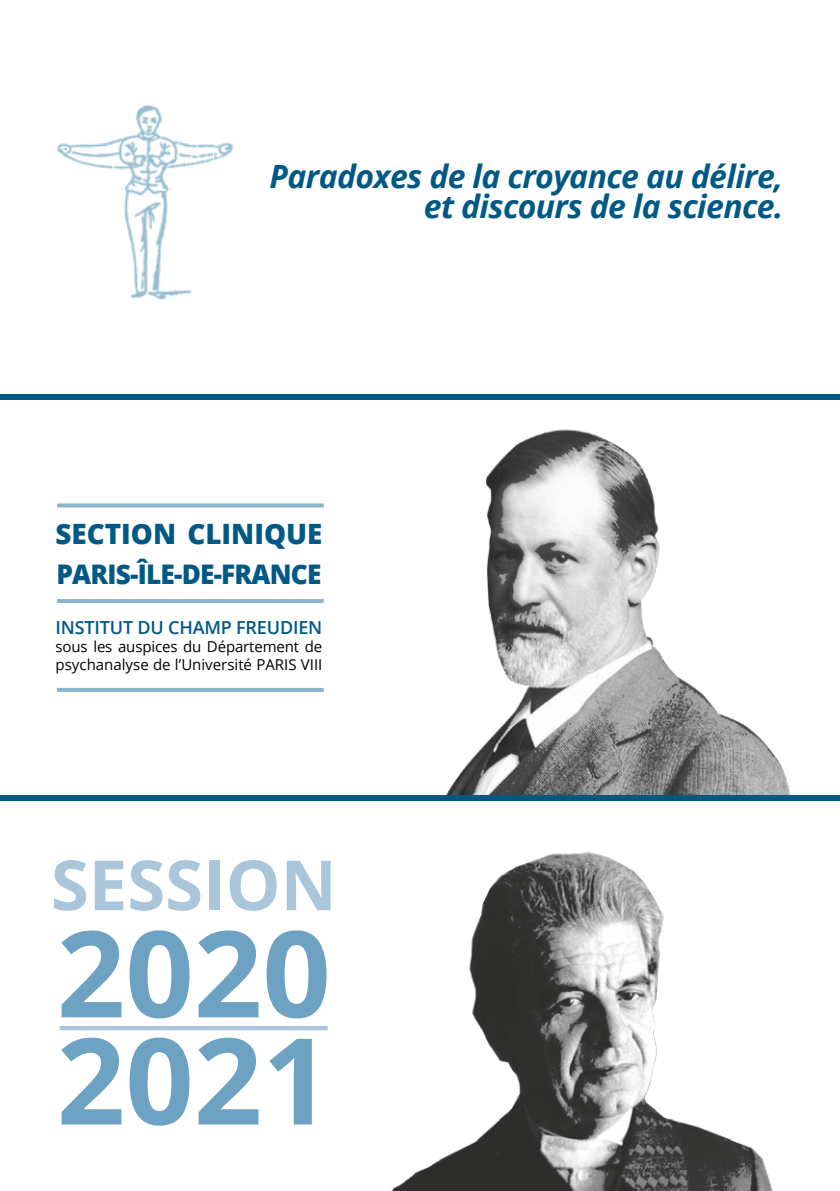
<style>
.page{position:relative;width:840px;height:1191px;background:#fff}
.page>*{position:absolute;margin:0;border:0;box-sizing:border-box;transform-origin:0 0}
.t1{font:700 119.8px/107.2px "Open Sans";color:#6ea2c2}
.t2{font:700 69.2px "Open Sans";letter-spacing:-.005em;color:#a9c6db}
.t3{font:italic 700 32px/30px "Open Sans";letter-spacing:-.02em;color:#005984;text-align:right}
.t4{font:800 28px "Open Sans";color:#005984}
.t5{font:800 27px "Open Sans";letter-spacing:-.03em;color:#005984}
.t6{font:600 18px "Open Sans";letter-spacing:-.01em;color:#005984}
.t7{font:15px/18px "Open Sans";color:#000}
</style>
<div class="page">
<svg style="left:57px;top:503px;width:266px;height:4px"></svg>
<hr style="left:57px;top:599px;width:266px;height:4px;background:#8bb4cf">
<hr style="left:57px;top:688px;width:266px;height:4px;background:#8bb4cf">
<hr style="left:60px;top:1026px;width:267px;height:4px;background:#a9c6db">
<img style="left:57px;top:105px;width:177px;height:195px">
<img style="left:446px;top:429px;width:344px;height:366px">
<img style="left:391px;top:851px;width:382px;height:340px">
<div style="left:0;top:393px;width:839px;height:6px;background:#005984"></div>
<div style="left:0;top:795px;width:839px;height:6px;background:#005984"></div>
<h3 class="t3" style="left:269px;top:160px;width:515px">Paradoxes de la croyance au délire, et discours de la science.</h3>
<h3 class="t4" style="left:56px;top:512px;width:268px">SECTION CLINIQUE</h3>
<h3 class="t5" style="left:56px;top:553px;width:266px">PARIS-ÎLE-DE-FRANCE</h3>
<p class="t6" style="left:56px;top:615px;width:268px">INSTITUT DU CHAMP FREUDIEN</p>
<p class="t7" style="left:56px;top:637px;width:268px">sous les auspices du Département de psychanalyse de l’Université PARIS VIII</p>
<h2 class="t2" style="left:51px;top:836px;width:287px">SESSION</h2>
<h1 class="t1" style="left:57px;top:917px;width:275px">2020<br>2021</h1>
</div>
